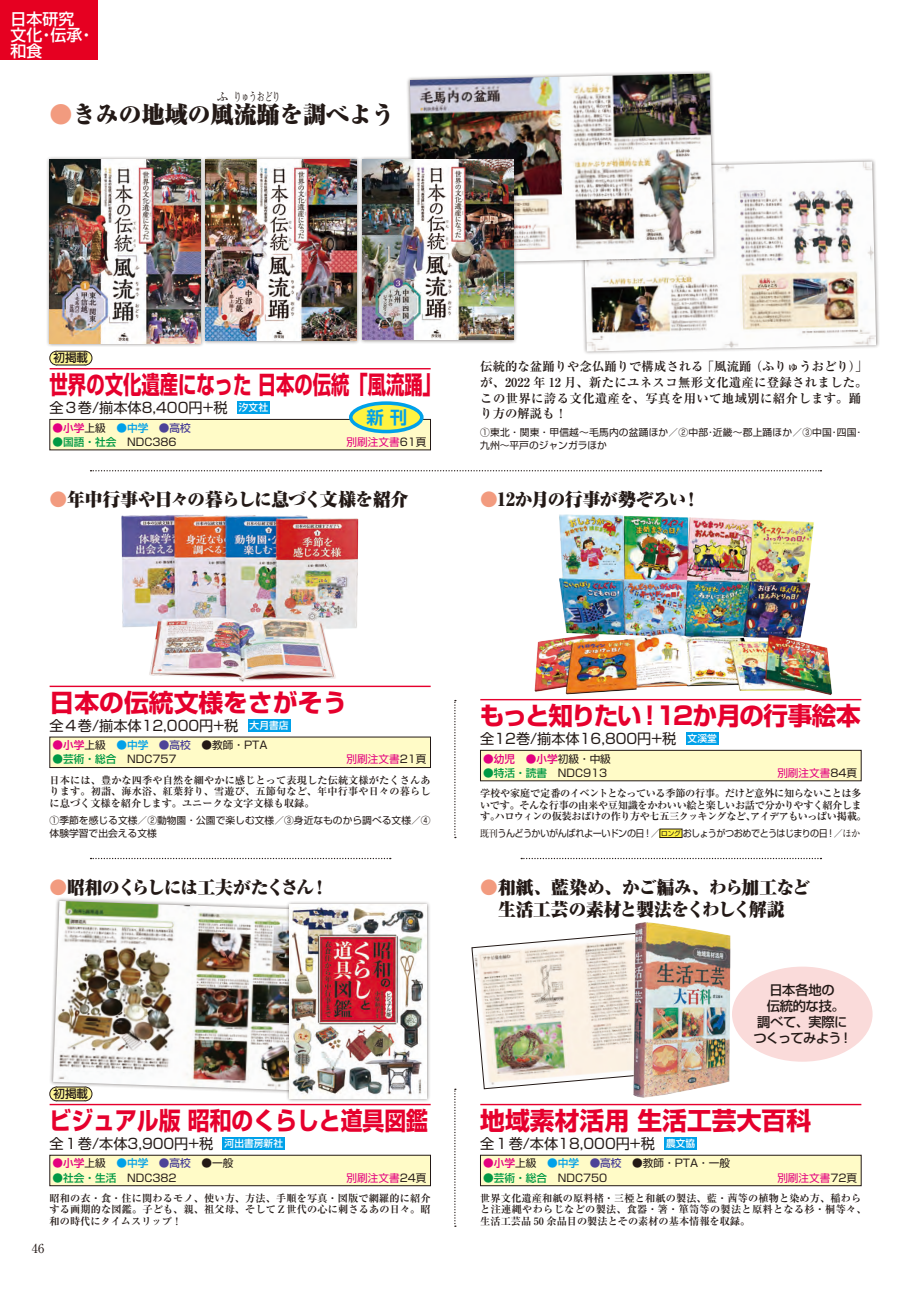
<style>
.page{position:relative;width:911px;height:1290px;background:#fff}
.page>*{position:absolute;margin:0;border:0;box-sizing:border-box;transform-origin:0 0}
.t1{font:700 24.75px "Shin Go Pro";color:#e6002d}
.t2{font:700 24.75px "Shin Go Pro";color:#e6002d;scale:.74 1}
.t3{font:700 24.75px "Shin Go Pro";letter-spacing:-.045em;color:#e6002d}
.t4{font:700 24.75px "Shin Go Pro";color:#e6002d;scale:.88 1}
.t5{font:900 23px "Ryumin Pro";color:#231916}
.t6{font:900 17.75px/21.2px "Ryumin Pro";letter-spacing:-.03em;color:#231916}
.t7{font:900 17.75px "Ryumin Pro";letter-spacing:-.05em;color:#231916}
.t8{font:900 17.75px "Ryumin Pro";letter-spacing:-.01em;color:#231916}
.t9{font:700 17.5px "Shin Go Pro De";color:#00a1e9}
.t10{font:500 16px/16px "Shin Go Pro";color:#fff}
.t11{font:14.12px "Shin Go Pro";color:#231916}
.t12{font:500 13.25px/16px "Shin Go Pro";letter-spacing:-.03em;color:#231916;text-align:center}
.t13{font:700 12.38px/16px "Ryumin Pro";letter-spacing:.025em;color:#231916;text-align:justify}
.t14{font:12.38px "Ryumin Pro";color:#231916}
.t15{font:500 11.5px "Shin Go Pro";color:#231916}
.t16{font:900 11.5px "Ryumin Pro";color:#231916;scale:.67 1}
.t17{font:900 11.5px "Ryumin Pro";color:#231916}
.t18{font:10.62px "Shin Go Pro";color:#231916}
.t19{font:10.62px "Shin Go Pro";color:#e4007f}
.t20{font:500 10.62px "Shin Go Pro";color:#e4007f}
.t21{font:700 10.12px/11.5px "Ryumin Pro";color:#231916;text-align:justify}
.t22{font:700 10.12px/11.5px "Ryumin Pro";letter-spacing:-.04em;color:#231916}
.t23{font:9.75px/13.2px "Shin Go Pro";letter-spacing:.02em;color:#231916}
.t24{font:9.75px/13.2px "Shin Go Pro";color:#231916}
.t25{font:9.75px "Shin Go Pro";letter-spacing:-.055em;color:#231916;scale:.93 1}
.s1{color:#f29b7f}
.s2{font-weight:500;font-size:9.75px;color:#fff}
.s3{font-weight:400;color:#231916}
.s4{color:#00a1e9}
.s5{color:#4d4398}
.s6{font-weight:500;color:#094}
.s7{color:#231916}
.s8{font-weight:500;color:#e4007f}
.s9{font-weight:500;color:#00a1e9}
.s10{font-weight:500;color:#4d4398}
.s11{font-family:"Ryumin Pro"}
.s12{font-size:6.62px}
</style>
<div class="page">
<svg style="left:90px;top:470px;width:731px;height:1px"></svg>
<svg style="left:454px;top:700px;width:2px;height:138px"></svg>
<svg style="left:90px;top:858px;width:301px;height:1px"></svg>
<svg style="left:521px;top:858px;width:300px;height:1px"></svg>
<svg style="left:454px;top:1088px;width:2px;height:139px"></svg>
<div style="left:50px;top:897px;width:268px;height:197px;background:#231916;opacity:.5"></div>
<img style="left:53px;top:901px;width:232px;height:190px">
<div style="left:579px;top:158px;width:301px;height:197px;background:#231916;opacity:.5"></div>
<img style="left:582px;top:162px;width:294px;height:190px">
<div style="left:406px;top:70px;width:311px;height:198px;background:#231916;opacity:.5"></div>
<img style="left:410px;top:74px;width:303px;height:190px">
<img style="left:121px;top:514px;width:238px;height:168px">
<img style="left:534px;top:514px;width:298px;height:181px">
<img style="left:471px;top:933px;width:160px;height:156px">
<img style="left:631px;top:922px;width:102px;height:176px">
<div style="left:46px;top:156px;width:158px;height:191px;background:#231916;opacity:.5"></div>
<img style="left:50px;top:160px;width:151px;height:183px">
<div style="left:359px;top:156px;width:158px;height:188px;background:#231916;opacity:.5"></div>
<img style="left:363px;top:160px;width:151px;height:180px">
<div style="left:202px;top:156px;width:158px;height:188px;background:#231916;opacity:.5"></div>
<img style="left:206px;top:160px;width:150px;height:181px">
<div style="left:285px;top:900px;width:145px;height:202px;background:#231916;opacity:.5"></div>
<img style="left:289px;top:904px;width:138px;height:195px">
<div style="left:0;top:0;width:98px;height:60px;background:#e60021"></div>
<hr style="left:50px;top:686px;width:381px;height:1px;background:#e6002d">
<div style="left:248px;top:719px;width:42px;height:12px;background:#00a1e9"></div>
<div style="left:50px;top:737px;width:380px;height:30px;background:#fffbc7"></div>
<div style="left:50px;top:737px;width:381px;height:31px;border:1px solid #231916"></div>
<hr style="left:480px;top:699px;width:381px;height:1px;background:#e6002d">
<div style="left:686px;top:732px;width:32px;height:13px;background:#00a1e9"></div>
<div style="left:480px;top:750px;width:381px;height:31px;background:#fffbc7"></div>
<div style="left:480px;top:750px;width:381px;height:31px;border:1px solid #231916"></div>
<div style="left:660px;top:829px;width:22px;height:8px;background:#fff340"></div>
<div style="left:659px;top:829px;width:23px;height:9px;border:1px solid #231916"></div>
<hr style="left:480px;top:1104px;width:381px;height:1px;background:#e6002d">
<div style="left:664px;top:1137px;width:33px;height:12px;background:#00a1e9"></div>
<div style="left:480px;top:1155px;width:381px;height:31px;background:#fffbc7"></div>
<div style="left:480px;top:1155px;width:381px;height:31px;border:1px solid #231916"></div>
<div style="left:732px;top:966px;width:140px;height:96px;background:#fadbda;border-radius:50%"></div>
<hr style="left:50px;top:368px;width:381px;height:1px;background:#e6002d">
<hr style="left:50px;top:1104px;width:381px;height:1px;background:#e6002d">
<div style="left:237px;top:401px;width:33px;height:13px;background:#00a1e9"></div>
<div style="left:223px;top:1137px;width:62px;height:12px;background:#00a1e9"></div>
<div style="left:50px;top:419px;width:380px;height:31px;background:#fffbc7"></div>
<div style="left:50px;top:419px;width:381px;height:31px;border:1px solid #231916"></div>
<div style="left:50px;top:1155px;width:380px;height:31px;background:#fffbc7"></div>
<div style="left:50px;top:1155px;width:381px;height:31px;border:1px solid #231916"></div>
<svg style="left:49px;top:351px;width:43px;height:14px"></svg>
<svg style="left:49px;top:1086px;width:43px;height:15px"></svg>
<div style="left:351px;top:403px;width:71px;height:28px;background:#fff340;border-radius:50%"></div>
<div style="left:349px;top:401px;width:74px;height:32px;border:4px solid #00a1e9;border-radius:50%"></div>
<h3 class="t10" style="left:11px;top:9px;width:85px">日本研究文化・伝承・和食</h3>
<p class="t17" style="left:217px;top:88px;width:13px">ふ</p>
<p class="t16" style="left:234px;top:88px;width:70px">りゅうおどり</p>
<h2 class="t5" style="left:50px;top:96px;width:347px"><span class="s1">●</span>きみの地域の風流踊を調べよう</h2>
<p class="t15" style="left:54px;top:349px;width:36px">初掲載</p>
<p class="t13" style="left:480px;top:357px;width:389px">伝統的な盆踊りや念仏踊りで構成される「風流踊（ふりゅうおどり）」が、2022 年 12 月、新たにユネスコ無形文化遺産に登録されました。この世界に誇る文化遺産を、写真を用いて地域別に紹介します。踊</p>
<h1 class="t2" style="left:50px;top:365px;width:530px">世界の文化遺産になった 日本の伝統「風流踊」</h1>
<h3 class="t11" style="left:50px;top:396px;width:220px">全３巻/揃本体8,400円+税 <span class="s2">汐文社</span></h3>
<h3 class="t9" style="left:366px;top:403px;width:42px">新 刊</h3>
<p class="t13" style="left:480px;top:405px;width:88px">り方の解説も！</p>
<p class="t20" style="left:53px;top:419px;width:140px">●小学<span class="s3">上級　</span><span class="s4">●中学</span> <span class="s5">●高校</span></p>
<p class="t18" style="left:53px;top:433px;width:126px"><span class="s6">●国語・社会</span>　NDC386</p>
<p class="t19" style="left:347px;top:433px;width:81px">別刷注文書<span class="s7">61頁</span></p>
<p class="t23" style="left:480px;top:424px;width:382px">①東北・関東・甲信越～毛馬内の盆踊ほか／②中部･近畿～郡上踊ほか／③中国･四国･九州～平戸のジャンガラほか</p>
<h3 class="t6" style="left:50px;top:488px;width:360px"><span class="s1">●</span>年中行事や日々の暮らしに息づく文様を紹介</h3>
<h3 class="t8" style="left:480px;top:486px;width:221px"><span class="s1">●</span>12か月の行事が勢ぞろい！</h3>
<h1 class="t1" style="left:50px;top:683px;width:299px">日本の伝統文様をさがそう</h1>
<h3 class="t11" style="left:50px;top:713px;width:240px">全４巻/揃本体12,000円+税 <span class="s2">大月書店</span></h3>
<p class="t18" style="left:53px;top:736px;width:216px"><span class="s8">●小学</span>上級　<span class="s9">●中学</span> <span class="s10">●高校</span> ●教師・PTA</p>
<p class="t18" style="left:53px;top:751px;width:126px"><span class="s6">●芸術・総合</span>　NDC757</p>
<p class="t19" style="left:347px;top:751px;width:81px">別刷注文書<span class="s7">21頁</span></p>
<p class="t21" style="left:50px;top:773px;width:382px">日本には、豊かな四季や自然を細やかに感じとって表現した伝統文様がたくさんあります。初詣、海水浴、紅葉狩り、雪遊び、五節句など、年中行事や日々の暮らしに息づく文様を紹介します。ユニークな文字文様も収録。</p>
<p class="t24" style="left:50px;top:812px;width:382px">①季節を感じる文様／②動物園・公園で楽しむ文様／③身近なものから調べる文様／④体験学習で出会える文様</p>
<h3 class="t7" style="left:50px;top:874px;width:280px"><span class="s1">●</span>昭和のくらしには工夫がたくさん！</h3>
<p class="t15" style="left:54px;top:1084px;width:36px">初掲載</p>
<h1 class="t4" style="left:50px;top:1101px;width:431px">ビジュアル版 昭和のくらしと道具図鑑</h1>
<h3 class="t11" style="left:50px;top:1132px;width:235px">全１巻/本体3,900円+税 <span class="s2">河出書房新社</span></h3>
<p class="t18" style="left:53px;top:1154px;width:182px"><span class="s8">●小学</span>上級　<span class="s9">●中学</span> <span class="s10">●高校</span> ●一般</p>
<p class="t18" style="left:53px;top:1169px;width:126px"><span class="s6">●社会・生活</span>　NDC382</p>
<p class="t19" style="left:347px;top:1169px;width:81px">別刷注文書<span class="s7">24頁</span></p>
<p class="t21" style="left:50px;top:1192px;width:383px">昭和の衣・食・住に関わるモノ、使い方、方法、手順を写真・図版で網羅的に紹介する画期的な図鑑。子ども、親、祖父母、そしてＺ世代の心に刺さるあの日々。昭和の時代にタイムスリップ！</p>
<p class="t14" style="left:32px;top:1238px;width:14px">46</p>
<h1 class="t3" style="left:480px;top:696px;width:383px">もっと知りたい！12か月の行事絵本</h1>
<h3 class="t11" style="left:480px;top:727px;width:238px">全12巻/揃本体16,800円+税 <span class="s2">文溪堂</span></h3>
<p class="t20" style="left:483px;top:750px;width:129px">●幼児　●小学<span class="s3">初級・中級</span></p>
<p class="t18" style="left:483px;top:764px;width:126px"><span class="s6">●特活・読書</span>　NDC913</p>
<p class="t19" style="left:777px;top:764px;width:81px">別刷注文書<span class="s7">84頁</span></p>
<p class="t22" style="left:480px;top:787px;width:388px">学校や家庭で定番のイベントとなっている季節の行事。だけど意外に知らないことは多いです。そんな行事の由来や豆知識をかわいい絵と楽しいお話で分かりやすく紹介します。ハロウィンの仮装おばけの作り方や七五三クッキングなど、アイデアもいっぱい掲載。</p>
<p class="t25" style="left:480px;top:825px;width:410px"><span class="s11">既刊</span>うんどうかいがんばれよーいドンの日！／<span class="s12">ロング</span>おしょうがつおめでとうはじまりの日！／<span class="s11">ほか</span></p>
<h3 class="t6" style="left:480px;top:876px;width:331px"><span class="s1">●</span>和紙、藍染め、かご編み、わら加工など　生活工芸の素材と製法をくわしく解説</h3>
<h3 class="t12" style="left:753px;top:980px;width:101px">日本各地の<br>伝統的な技。<br>調べて、実際につくってみよう！</h3>
<h1 class="t1" style="left:480px;top:1101px;width:332px">地域素材活用 生活工芸大百科</h1>
<h3 class="t11" style="left:480px;top:1132px;width:216px">全１巻/本体18,000円+税 <span class="s2">農文協</span></h3>
<p class="t18" style="left:483px;top:1154px;width:248px"><span class="s8">●小学</span>上級　<span class="s9">●中学</span> <span class="s10">●高校</span> ●教師・PTA・一般</p>
<p class="t18" style="left:483px;top:1169px;width:126px"><span class="s6">●芸術・総合</span>　NDC750</p>
<p class="t19" style="left:777px;top:1169px;width:81px">別刷注文書<span class="s7">72頁</span></p>
<p class="t21" style="left:480px;top:1192px;width:388px;text-align:left">世界文化遺産和紙の原料楮・三椏と和紙の製法、藍・茜等の植物と染め方、稲わらと注連縄やわらじなどの製法、食器・箸・箪笥等の製法と原料となる杉・桐等々、生活工芸品 50 余品目の製法とその素材の基本情報を収録。</p>
</div>
